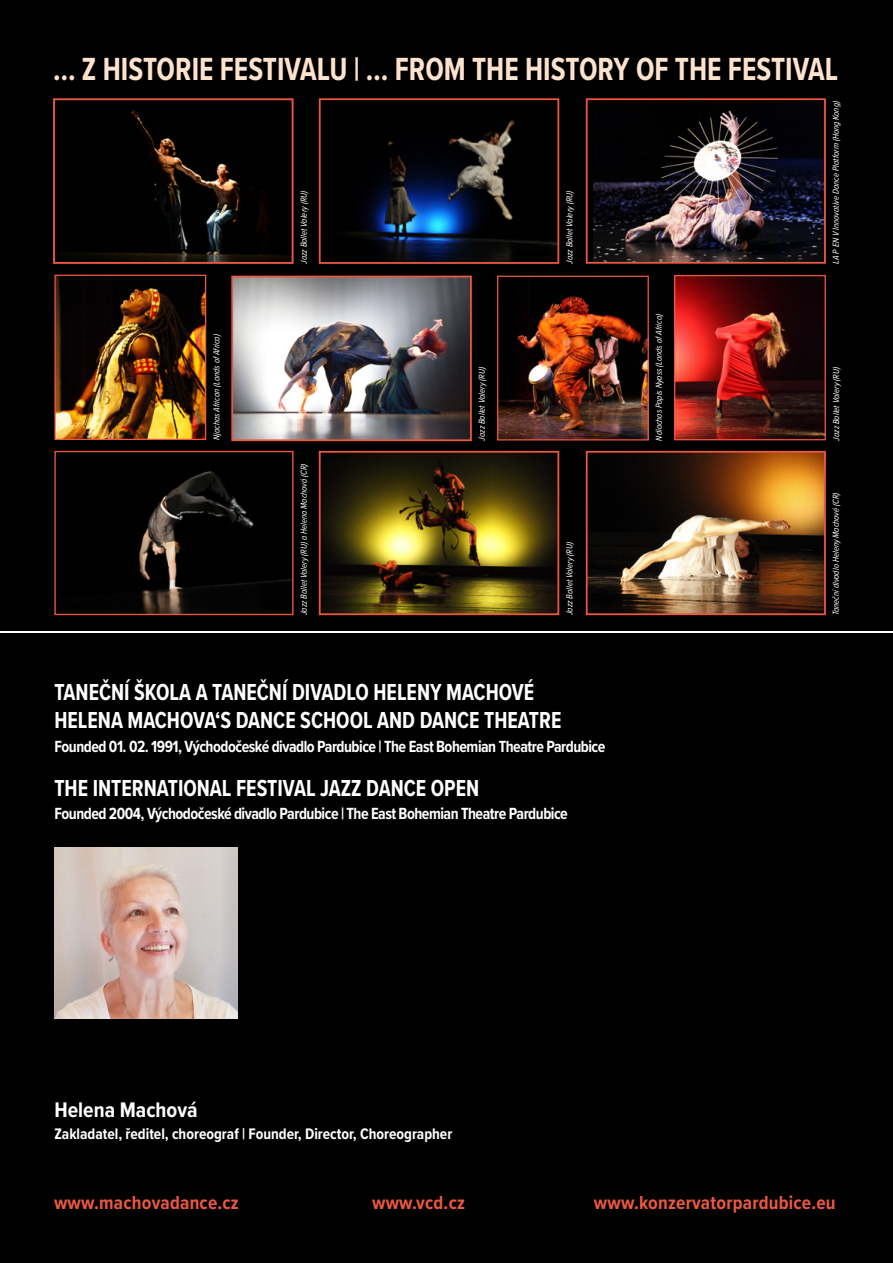
<style>
.page{position:relative;width:893px;height:1263px;background:#000}
.page>*{position:absolute;margin:0;border:0;box-sizing:border-box;transform-origin:0 0}
.t1{font:700 33.15px "Proxima Nova Cond";color:#fde2cd;scale:.9 1}
.t2{font:700 24px/28.5px "Proxima Nova Cond";color:#fff;scale:.9 1}
.t3{font:700 21.9px "Proxima Nova Cond";color:#fff}
.t4{font:700 19.5px "Proxima Nova Cond";letter-spacing:.01em;color:#eb5842}
.t5{font:700 16.8px "Proxima Nova Cond";letter-spacing:-.03em;color:#fff;scale:.95 1}
.t6{font:700 15.75px "Proxima Nova Cond";color:#fff}
.t7{font:italic 9px "Proxima Nova Cond";color:#fff}
</style>
<div class="page">
<img style="left:77px;top:110px;width:214px;height:151px">
<div style="left:53px;top:98px;width:241px;height:166px;border:2px solid #eb5842"></div>
<img style="left:499px;top:278px;width:148px;height:160px">
<div style="left:497px;top:276px;width:152px;height:164px;border:1px solid #eb5842"></div>
<img style="left:234px;top:279px;width:235px;height:159px">
<div style="left:231px;top:276px;width:241px;height:165px;border:2px solid #eb5842"></div>
<img style="left:139px;top:471px;width:153px;height:142px">
<div style="left:54px;top:451px;width:240px;height:164px;border:1px solid #eb5842"></div>
<img style="left:594px;top:104px;width:229px;height:157px">
<div style="left:586px;top:98px;width:240px;height:166px;border:2px solid #eb5842"></div>
<img style="left:589px;top:454px;width:234px;height:158px">
<div style="left:586px;top:451px;width:240px;height:164px;border:2px solid #eb5842"></div>
<img style="left:352px;top:120px;width:204px;height:141px">
<div style="left:319px;top:98px;width:240px;height:166px;border:2px solid #eb5842"></div>
<img style="left:322px;top:454px;width:234px;height:158px">
<div style="left:319px;top:451px;width:240px;height:164px;border:2px solid #eb5842"></div>
<img style="left:676px;top:277px;width:148px;height:161px">
<div style="left:674px;top:275px;width:152px;height:165px;border:1px solid #eb5842"></div>
<img style="left:56px;top:277px;width:148px;height:161px">
<div style="left:54px;top:275px;width:152px;height:165px;border:1px solid #eb5842"></div>
<hr style="left:0;top:631px;width:893px;height:2px;background:#fff">
<img style="left:54px;top:847px;width:183px;height:171px">
<h1 class="t1" style="left:53px;top:45px;width:874px">… Z HISTORIE FESTIVALU | … FROM THE HISTORY OF THE FESTIVAL</h1>
<p class="t7" style="left:210px;top:440px;width:108px;rotate:-90deg">Njachas African (Lands of Africa)</p>
<p class="t7" style="left:297px;top:264px;width:75px;rotate:-90deg">Jazz Ballet Valery (RU)</p>
<p class="t7" style="left:297px;top:615px;width:154px;rotate:-90deg">Jazz Ballet Valery (RU) a Helena Machová (CR)</p>
<p class="t7" style="left:475px;top:440px;width:75px;rotate:-90deg">Jazz Ballet Valery (RU)</p>
<p class="t7" style="left:563px;top:264px;width:75px;rotate:-90deg">Jazz Ballet Valery (RU)</p>
<p class="t7" style="left:563px;top:615px;width:75px;rotate:-90deg">Jazz Ballet Valery (RU)</p>
<h2 class="t2" style="left:54px;top:677px;width:565px">TANEČNÍ ŠKOLA A TANEČNÍ DIVADLO HELENY MACHOVÉ<br>HELENA MACHOVA‘S DANCE SCHOOL AND DANCE THEATRE</h2>
<h3 class="t5" style="left:54px;top:733px;width:581px">Founded 01. 02. 1991, Východočeské divadlo Pardubice | The East Bohemian Theatre Pardubice</h3>
<h2 class="t2" style="left:54px;top:773px;width:473px">THE INTERNATIONAL FESTIVAL JAZZ DANCE OPEN</h2>
<h3 class="t5" style="left:54px;top:801px;width:542px">Founded 2004, Východočeské divadlo Pardubice | The East Bohemian Theatre Pardubice</h3>
<p class="t7" style="left:652px;top:440px;width:129px;rotate:-90deg">Ndiachas Papis Nyass (Lands of Africa)</p>
<h3 class="t3" style="left:54px;top:1094px;width:145px">Helena Machová</h3>
<h3 class="t6" style="left:54px;top:1122px;width:399px">Zakladatel, ředitel, choreograf | Founder, Director, Choreographer</h3>
<p class="t7" style="left:829px;top:264px;width:165px;rotate:-90deg">LA P EN V Innovative Dance Platform (Hong Kong)</p>
<p class="t7" style="left:829px;top:440px;width:75px;rotate:-90deg">Jazz Ballet Valery (RU)</p>
<p class="t7" style="left:829px;top:615px;width:125px;rotate:-90deg">Tanečnídivadlo Heleny Machové (CR)</p>
<h3 class="t4" style="left:54px;top:1188px;width:186px">www.machovadance.cz</h3>
<h3 class="t4" style="left:372px;top:1188px;width:94px">www.vcd.cz</h3>
<h3 class="t4" style="left:594px;top:1188px;width:243px">www.konzervatorpardubice.eu</h3>
</div>
